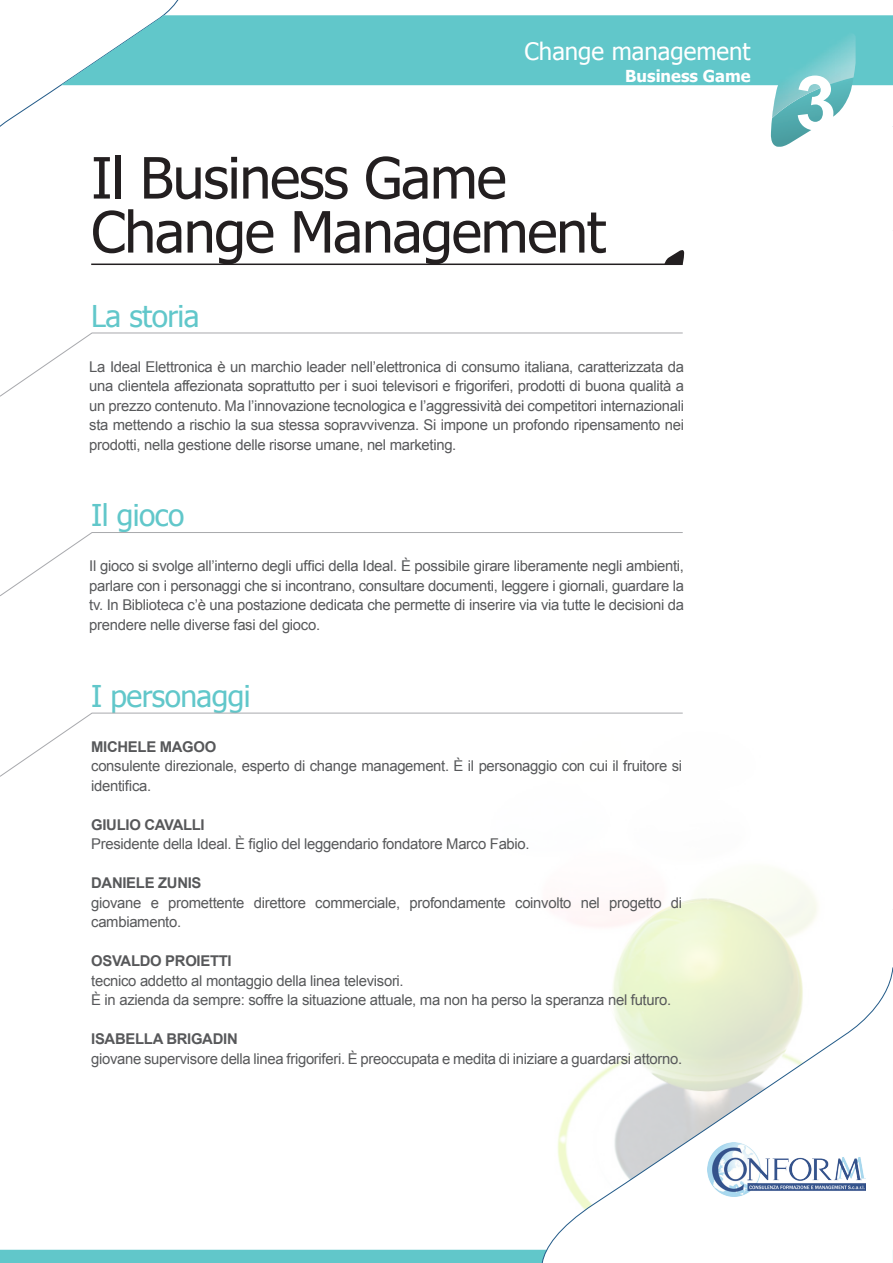
<style>
.page{position:relative;width:893px;height:1263px;background:#fff}
.page>*{position:absolute;margin:0;border:0;box-sizing:border-box;transform-origin:0 0}
.t1{font:700 75px "Arial";color:#fff}
.t2{font:57px/54px "Tahoma";letter-spacing:-.02em;color:#231f20}
.t3{font:30px "Tahoma";letter-spacing:-.02em;color:#61c7ca}
.t4{font:24px "Tahoma";color:#fff}
.t5{font:700 16.5px "Tahoma";color:#fff}
.t6{font:14.85px/19.5px "Arial";letter-spacing:-.02em;color:#57585a}
.t7{font:700 14.85px "Arial";letter-spacing:-.02em;color:#57585a}
</style>
<div class="page">
<img style="left:448px;top:869px;width:369px;height:381px">
<svg style="left:0;top:0;width:186px;height:127px"></svg>
<svg style="left:61px;top:15px;width:832px;height:70px;background:#6ccacd"></svg>
<div style="left:0;top:1250px;width:520px;height:13px;background:#61c7ca"></div>
<svg style="left:520px;top:967px;width:373px;height:296px"></svg>
<svg style="left:770px;top:63px;width:61px;height:84px"></svg>
<img style="left:772px;top:32px;width:84px;height:86px">
<img style="left:707px;top:1143px;width:159px;height:53px">
<svg style="left:0;top:332px;width:683px;height:65px"></svg>
<svg style="left:0;top:532px;width:683px;height:64px"></svg>
<svg style="left:0;top:712px;width:683px;height:65px"></svg>
<hr style="left:91px;top:263px;width:592px;height:2px;background:#231f20">
<svg style="left:664px;top:250px;width:20px;height:14px"></svg>
<h3 class="t4" style="left:524px;top:35px;width:228px">Change management</h3>
<p class="t5" style="left:625px;top:64px;width:127px">Business Game</p>
<p class="t2" style="left:91px;top:154px;width:516px">Il Business Game<br>Change Management</p>
<p class="t3" style="left:91px;top:296px;width:110px">La storia</p>
<p class="t6" style="left:89px;top:357px;width:596px;text-align:justify">La Ideal Elettronica è un marchio leader nell’elettronica di consumo italiana, caratterizzata da una clientela affezionata soprattutto per i suoi televisori e frigoriferi, prodotti di buona qualità a un prezzo contenuto. Ma l’innovazione tecnologica e l’aggressività dei competitori internazionali sta mettendo a rischio la sua stessa sopravvivenza. Si impone un profondo ripensamento nei prodotti, nella gestione delle risorse umane, nel marketing.</p>
<p class="t3" style="left:91px;top:495px;width:95px">Il gioco</p>
<p class="t6" style="left:89px;top:556px;width:596px;text-align:justify">Il gioco si svolge all’interno degli uffici della Ideal. È possibile girare liberamente negli ambienti, parlare con i personaggi che si incontrano, consultare documenti, leggere i giornali, guardare la tv. In Biblioteca c’è una postazione dedicata che permette di inserire via via tutte le decisioni da prendere nelle diverse fasi del gioco.</p>
<p class="t3" style="left:91px;top:676px;width:161px">I personaggi</p>
<p class="t7" style="left:91px;top:736px;width:127px">MICHELE MAGOO</p>
<p class="t6" style="left:91px;top:756px;width:592px">consulente direzionale, esperto di change management. È il personaggio con cui il fruitore si identifica.</p>
<p class="t7" style="left:91px;top:814px;width:115px">GIULIO CAVALLI</p>
<p class="t6" style="left:91px;top:834px;width:440px">Presidente della Ideal. È figlio del leggendario fondatore Marco Fabio.</p>
<p class="t7" style="left:91px;top:873px;width:112px">DANIELE ZUNIS</p>
<p class="t6" style="left:91px;top:893px;width:592px">giovane e promettente direttore commerciale, profondamente coinvolto nel progetto di cambiamento.</p>
<p class="t7" style="left:91px;top:951px;width:142px">OSVALDO PROIETTI</p>
<p class="t6" style="left:91px;top:971px;width:314px">tecnico addetto al montaggio della linea televisori.</p>
<p class="t6" style="left:91px;top:990px;width:581px">È in azienda da sempre: soffre la situazione attuale, ma non ha perso la speranza nel futuro.</p>
<p class="t7" style="left:91px;top:1029px;width:148px">ISABELLA BRIGADIN</p>
<p class="t6" style="left:91px;top:1049px;width:592px">giovane supervisore della linea frigoriferi. È preoccupata e medita di iniziare a guardarsi attorno.</p>
<p class="t1" style="left:795px;top:50px;width:43px">3</p>
</div>
